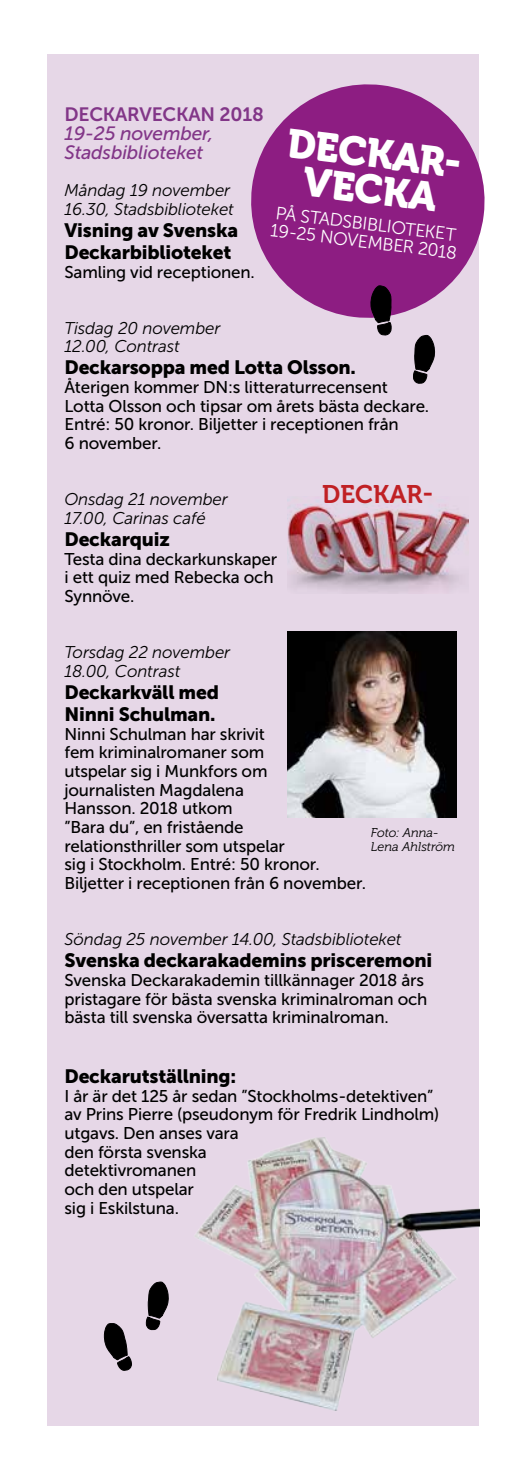
<style>
.page{position:relative;width:521px;height:1474px;background:#fff}
.page>*{position:absolute;margin:0;border:0;box-sizing:border-box;transform-origin:0 0}
.t1{font:40.25px/36.2px "Museo 900";color:#fff;text-align:center}
.t2{font:25.38px "Museo 700";color:#d52728}
.t3{font:19.25px/22.1px "Museo Sans 900";letter-spacing:-.01em;color:#000}
.t4{font:italic 19.25px/18.7px "Museo Sans 500";letter-spacing:-.01em;color:#823688}
.t5{font:19.25px "Museo Sans 700";letter-spacing:-.01em;color:#823688}
.t6{font:17.85px/17.7px "Museo Sans 300";color:#fff}
.t7{font:16.97px/18.7px "Museo Sans 500";letter-spacing:-.01em;color:#000}
.t8{font:italic 16.97px/18.7px "Museo Sans 300";letter-spacing:-.01em;color:#000}
.t9{font:italic 12.78px/14.2px "Museo 300";color:#010101}
</style>
<div class="page">
<div style="left:47px;top:55px;width:432px;height:1370px;background:#e6d7e7"></div>
<svg style="left:251px;top:84px;width:234px;height:234px;fill:#8d1d82"></svg>
<svg style="left:413px;top:334px;width:23px;height:50px"></svg>
<svg style="left:369px;top:285px;width:23px;height:51px"></svg>
<img style="left:287px;top:498px;width:182px;height:95px">
<img style="left:159px;top:1137px;width:321px;height:289px">
<svg style="left:145px;top:1280px;width:25px;height:50px"></svg>
<svg style="left:103px;top:1323px;width:29px;height:48px"></svg>
<img style="left:288px;top:631px;width:168px;height:186px">
<p class="t5" style="left:64px;top:104px;width:201px">DECKARVECKAN 2018</p>
<p class="t4" style="left:64px;top:124px;width:150px">19-25 november,<br>Stadsbiblioteket</p>
<p class="t8" style="left:64px;top:181px;width:171px">Måndag 19 november<br>16.30, Stadsbiblioteket</p>
<p class="t3" style="left:64px;top:219px;width:175px">Visning av Svenska<br>Deckarbiblioteket</p>
<p class="t7" style="left:64px;top:262px;width:192px">Samling vid receptionen.</p>
<h1 class="t1" style="left:290px;top:125px;width:180px;rotate:7deg">DECKAR-<br>VECKA</h1>
<p class="t6" style="left:274px;top:204px;width:189px;rotate:7deg">PÅ STADSBIBLIOTEKET<br>19-25 NOVEMBER 2018</p>
<p class="t8" style="left:64px;top:318px;width:157px">Tisdag 20 november<br>12.00, Contrast</p>
<p class="t3" style="left:64px;top:356px;width:293px">Deckarsoppa med Lotta Olsson.</p>
<p class="t7" style="left:64px;top:378px;width:366px">Återigen kommer DN:s litteraturrecensent Lotta Olsson och tipsar om årets bästa deckare.<br>Entré: 50 kronor. Biljetter i receptionen från<br>6 november.</p>
<p class="t8" style="left:64px;top:490px;width:165px">Onsdag 21 november<br>17.00, Carinas café</p>
<p class="t3" style="left:64px;top:528px;width:107px">Deckarquiz</p>
<p class="t7" style="left:64px;top:549px;width:214px">Testa dina deckarkunskaper i ett quiz med Rebecka och<br>Synnöve.</p>
<h2 class="t2" style="left:322px;top:480px;width:113px">DECKAR-</h2>
<p class="t8" style="left:64px;top:643px;width:167px">Torsdag 22 november<br>18.00, Contrast</p>
<p class="t3" style="left:64px;top:681px;width:156px">Deckarkväll med<br>Ninni Schulman.</p>
<p class="t7" style="left:64px;top:724px;width:303px">Ninni Schulman har skrivit<br>fem kriminalromaner som<br>utspelar sig i Munkfors om<br>journalisten Magdalena<br>Hansson. 2018 utkom<br>”Bara du”, en fristående<br>relationsthriller som utspelar<br>sig i Stockholm. Entré: 50 kronor.<br>Biljetter i receptionen från 6 november.</p>
<p class="t9" style="left:371px;top:825px;width:86px">Foto: Anna-<br>Lena Ahlström</p>
<p class="t8" style="left:64px;top:930px;width:339px">Söndag 25 november 14.00, Stadsbiblioteket</p>
<p class="t3" style="left:64px;top:949px;width:369px">Svenska deckarakademins prisceremoni</p>
<p class="t7" style="left:64px;top:970px;width:364px">Svenska Deckarakademin tillkännager 2018 års pristagare för bästa svenska kriminalroman och bästa till svenska översatta kriminalroman.</p>
<p class="t3" style="left:64px;top:1064px;width:173px">Deckarutställning:</p>
<p class="t7" style="left:64px;top:1086px;width:376px">I år är det 125 år sedan ”Stockholms-detektiven” av Prins Pierre (pseudonym för Fredrik Lindholm) utgavs. Den anses vara<br>den första svenska<br>detektivromanen<br>och den utspelar<br>sig i Eskilstuna.</p>
</div>
